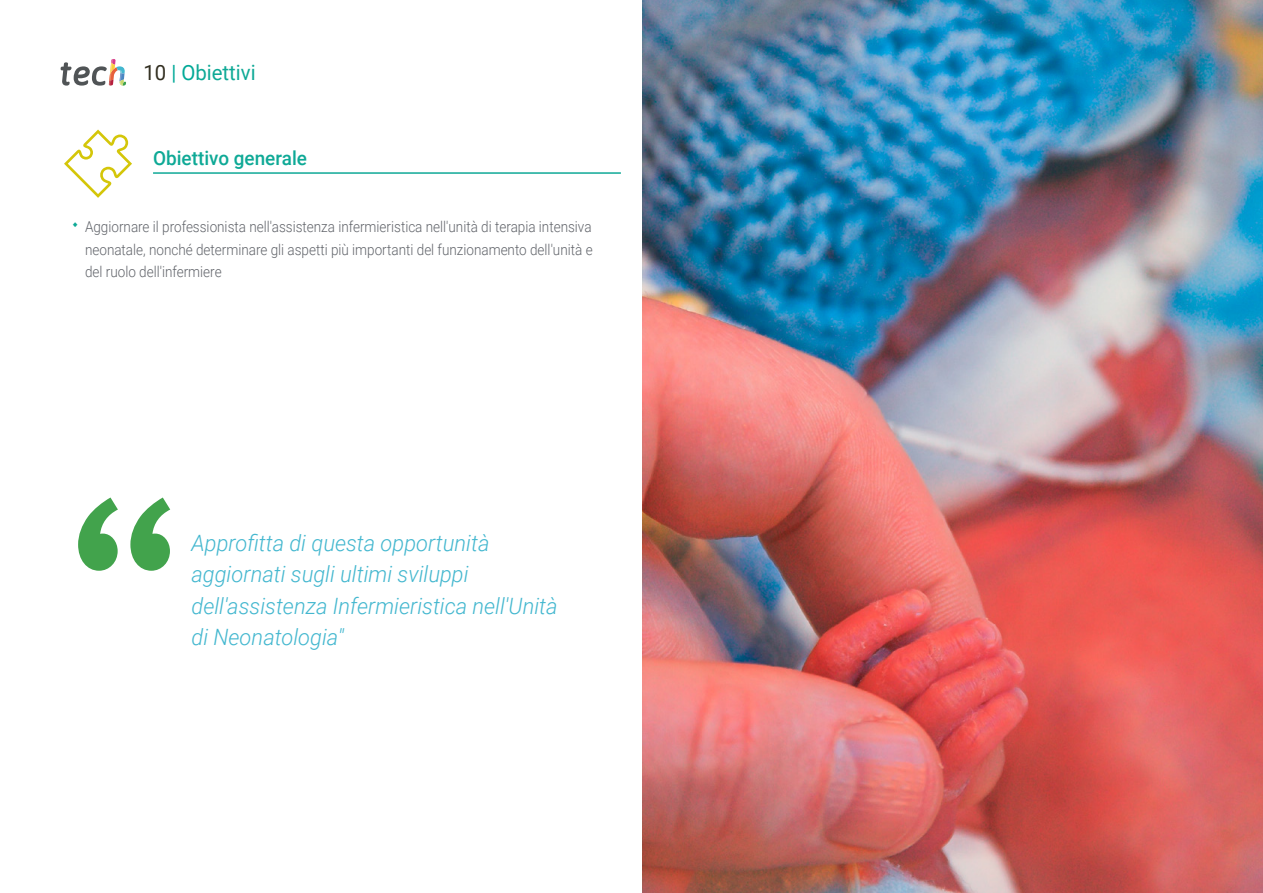
<style>
.page{position:relative;width:1263px;height:893px;background:#fff}
.page>*{position:absolute;margin:0;border:0;box-sizing:border-box;transform-origin:0 0}
.t1{font:italic 300 22.5px/31.5px "Roboto";color:#43b7cf}
.t2{font:21px "Roboto";color:#0ea996}
.t3{font:500 19.5px "Roboto";color:#0ea996}
.t4{font:300 15px/22.5px "Roboto";color:#61646a;text-align:justify;scale:.9 1}
.s1{color:#312e20}
.s2{color:#00a997}
</style>
<div class="page">
<hr style="left:153px;top:173px;width:468px;height:1px;background:#0ea996">
<svg style="left:64px;top:130px;width:68px;height:68px"></svg>
<img style="left:642px;top:0;width:621px;height:893px">
<svg style="left:61px;top:59px;width:65px;height:27px"></svg>
<svg style="left:78px;top:497px;width:92px;height:74px"></svg>
<h2 class="t2" style="left:144px;top:57px;width:114px"><span class="s1">10</span> <span class="s2">| O</span>biettivi</h2>
<h3 class="t3" style="left:153px;top:144px;width:155px">Obiettivo generale</h3>
<p class="t4" style="left:85px;top:215px;width:565px">Aggiornare il professionista nell'assistenza infermieristica nell'unità di terapia intensiva neonatale, nonché determinare gli aspetti più importanti del funzionamento dell'unità e del ruolo dell'infermiere</p>
<h1 class="t1" style="left:191px;top:526px;width:368px">Approfitta di questa opportunità aggiornati sugli ultimi sviluppi dell'assistenza Infermieristica nell'Unità di Neonatologia"</h1>
</div>
